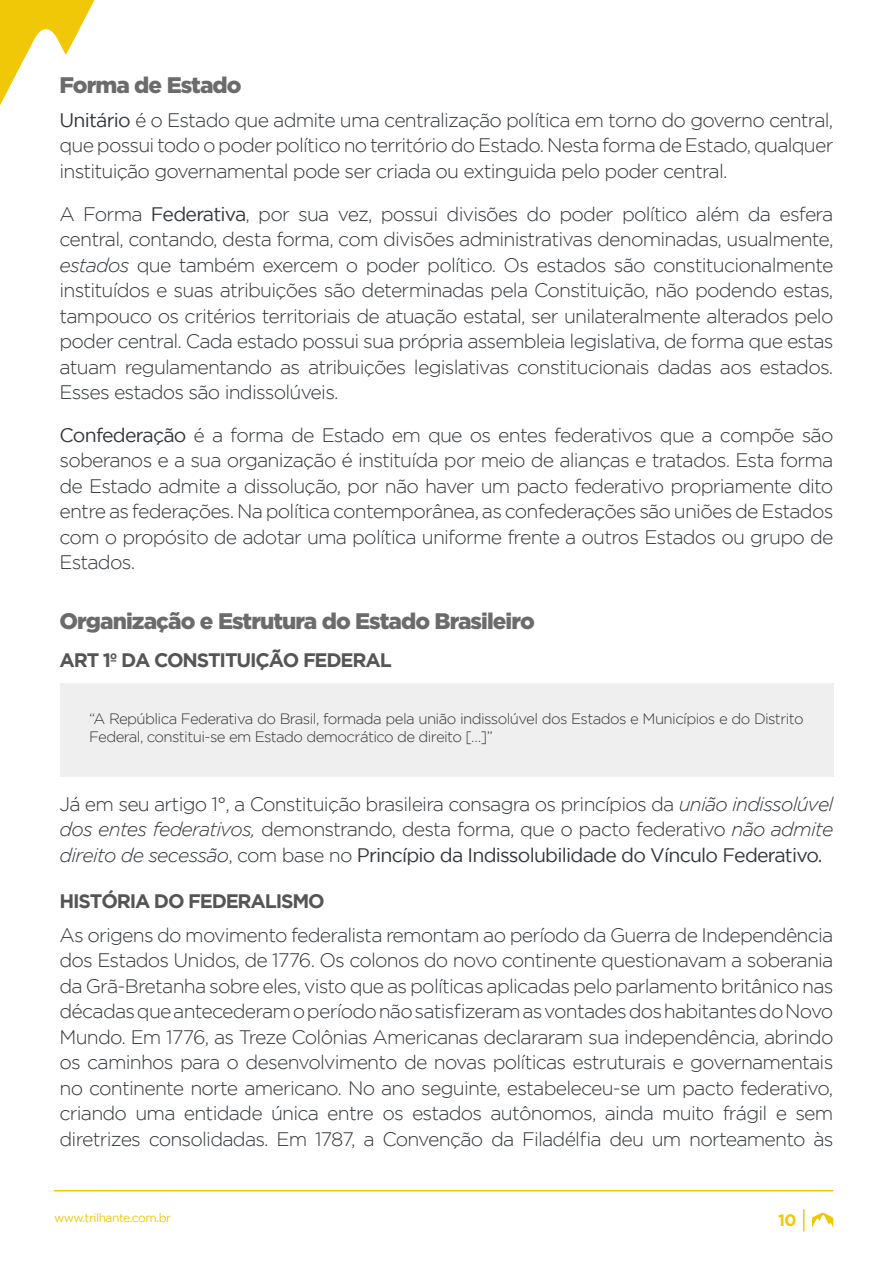
<style>
.page{position:relative;width:893px;height:1263px;background:#fff}
.page>*{position:absolute;margin:0;border:0;box-sizing:border-box;transform-origin:0 0}
.Título_3{font:900 22.5px "Gotham";letter-spacing:-.04em;color:#6b6b6b}
.Parágrafo_Texto{font:300 19.5px/25.5px "Gotham";letter-spacing:-.04em;color:#33373a;text-align:justify}
.Normal__Web{font:300 19.5px/25.5px "Gotham";letter-spacing:-.04em;color:#33373a;text-align:justify}
.Título_4{font:700 19.5px "Gotham";letter-spacing:-.06em;color:#555}
.t1{font:700 16.5px "Gotham";color:#f0c807}
.t2{font:300 15px/18px "Gotham";letter-spacing:-.04em;color:#33373a}
.t3{font:12px "Gotham";letter-spacing:-.04em;color:#f0c807}
.s1{font-weight:400}
.s2{font-style:italic}
</style>
<div class="page">
<svg style="left:0;top:0;width:95px;height:106px"></svg>
<svg style="left:803px;top:1209px;width:1px;height:22px"></svg>
<svg style="left:811px;top:1212px;width:23px;height:16px"></svg>
<hr style="left:54px;top:1190px;width:779px;height:1px;background:#f0c807">
<div style="left:60px;top:683px;width:773px;height:94px;background:#eeefee"></div>
<p class="Título_3" style="left:60px;top:72px;width:184px">Forma de Estado</p>
<p class="Parágrafo_Texto" style="left:60px;top:107px;width:775px"><span class="s1">Unitário</span> é o Estado que admite uma centralização política em torno do governo central, que possui todo o poder político no território do Estado. Nesta forma de Estado, qualquer instituição governamental pode ser criada ou extinguida pelo poder central.</p>
<p class="Parágrafo_Texto" style="left:60px;top:201px;width:775px">A Forma <span class="s1">Federativa</span>, por sua vez, possui divisões do poder político além da esfera central, contando, desta forma, com divisões administrativas denominadas, usualmente, <span class="s2">estados</span> que também exercem o poder político. Os estados são constitucionalmente instituídos e suas atribuições são determinadas pela Constituição, não podendo estas, tampouco os critérios territoriais de atuação estatal, ser unilateralmente alterados pelo poder central. Cada estado possui sua própria assembleia legislativa, de forma que estas atuam regulamentando as atribuições legislativas constitucionais dadas aos estados.<br>Esses estados são indissolúveis.</p>
<p class="Parágrafo_Texto" style="left:60px;top:422px;width:775px"><span class="s1">Confederação</span> é a forma de Estado em que os entes federativos que a compõe são soberanos e a sua organização é instituída por meio de alianças e tratados. Esta forma de Estado admite a dissolução, por não haver um pacto federativo propriamente dito entre as federações. Na política contemporânea, as confederações são uniões de Estados com o propósito de adotar uma política uniforme frente a outros Estados ou grupo de Estados.</p>
<p class="Título_3" style="left:60px;top:608px;width:477px">Organização e Estrutura do Estado Brasileiro</p>
<p class="Título_4" style="left:60px;top:649px;width:334px">ART 1º DA CONSTITUIÇÃO FEDERAL</p>
<p class="t2" style="left:89px;top:709px;width:716px">“A República Federativa do Brasil, formada pela união indissolúvel dos Estados e Municípios e do Distrito<br>Federal, constitui-se em Estado democrático de direito […]”</p>
<p class="Normal__Web" style="left:60px;top:791px;width:775px">Já em seu artigo 1°, a Constituição brasileira consagra os princípios da <span class="s2">união indissolúvel dos entes federativos,</span> demonstrando, desta forma, que o pacto federativo <span class="s2">não admite direito de secessão</span>, com base no <span class="s1">Princípio da Indissolubilidade do Vínculo Federativo.</span></p>
<p class="Título_4" style="left:60px;top:889px;width:267px">HISTÓRIA DO FEDERALISMO</p>
<p class="Parágrafo_Texto" style="left:60px;top:922px;width:775px">As origens do movimento federalista remontam ao período da Guerra de Independência dos Estados Unidos, de 1776. Os colonos do novo continente questionavam a soberania da Grã-Bretanha sobre eles, visto que as políticas aplicadas pelo parlamento britânico nas décadas que antecederam o período não satisfizeram as vontades dos habitantes do Novo Mundo. Em 1776, as Treze Colônias Americanas declararam sua independência, abrindo os caminhos para o desenvolvimento de novas políticas estruturais e governamentais no continente norte americano. No ano seguinte, estabeleceu-se um pacto federativo, criando uma entidade única entre os estados autônomos, ainda muito frágil e sem diretrizes consolidadas. Em 1787, a Convenção da Filadélfia deu um norteamento às</p>
<p class="t3" style="left:54px;top:1211px;width:119px">www.trilhante.com.br</p>
<p class="t1" style="left:778px;top:1211px;width:20px">10</p>
</div>
